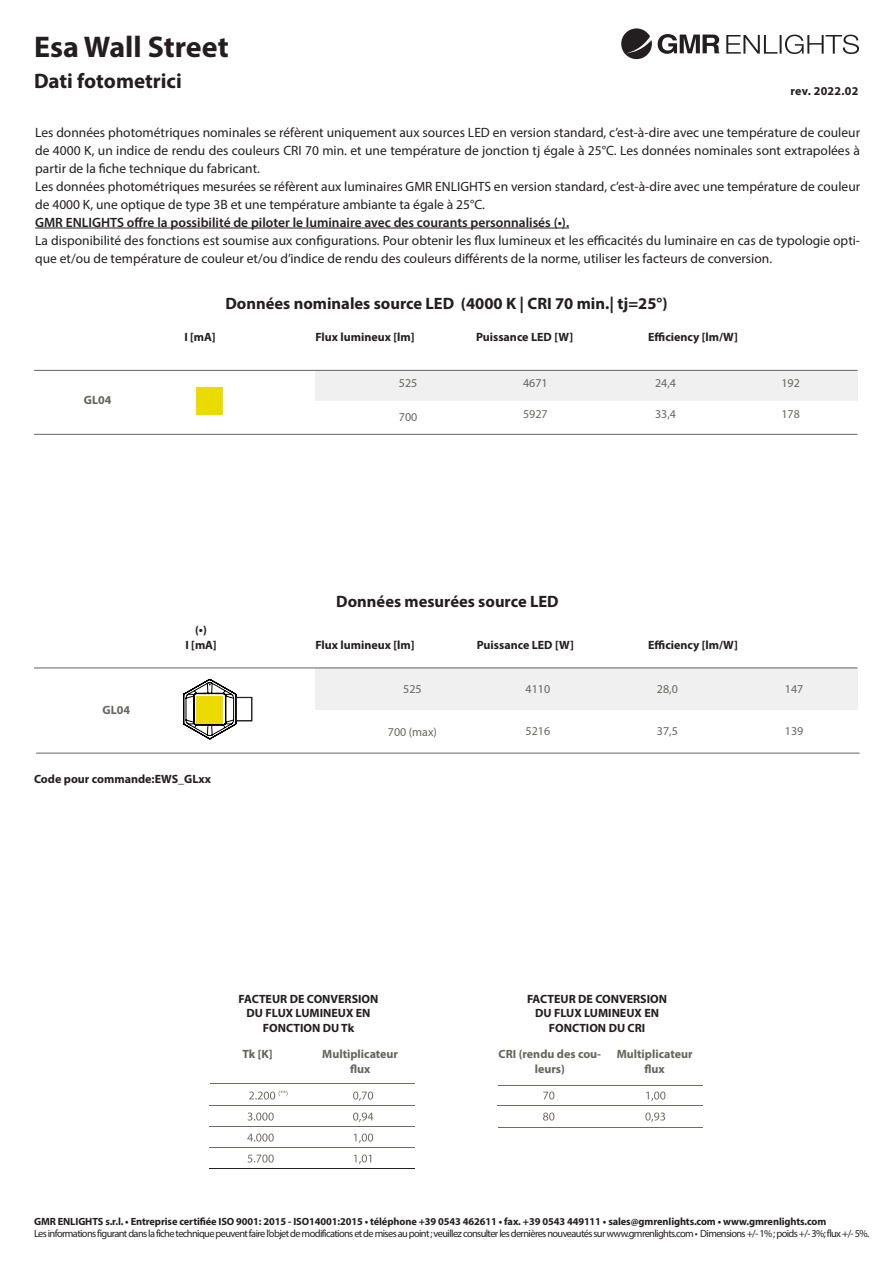
<style>
.page{position:relative;width:893px;height:1263px;background:#fff}
.page>*{position:absolute;margin:0;border:0;box-sizing:border-box;transform-origin:0 0}
.t1{font:700 30px "Myriad Pro";color:#231f20}
.t2{font:700 21px "Myriad Pro";color:#231f20}
.t3{font:700 16.5px "Myriad Pro";color:#231f20}
.t4{font:13.5px/18px "Myriad Pro";color:#231f20}
.t5{font:600 13.5px "Myriad Pro";color:#231f20}
.t6{font:700 12px/14.4px "Myriad Pro";color:#231f20;text-align:center}
.t7{font:12px "Myriad Pro";color:#656762}
.t8{font:700 12px/14.4px "Myriad Pro";color:#62665d;text-align:center}
.t9{font:700 12px/14.4px "Myriad Pro";color:#62655e;text-align:center}
.t10{font:700 12px "Myriad Pro";letter-spacing:.02em;color:#231f20}
.t11{font:700 12px "Myriad Pro";color:#656762}
.t12{font:10.5px "Myriad Pro";letter-spacing:-.06em;color:#231f20}
.t13{font:700 10.5px "Myriad Pro";letter-spacing:-.01em;color:#231f20}
.s1{font-weight:600;font-size:13.5px}
</style>
<div class="page">
<svg style="left:621px;top:28px;width:31px;height:31px"></svg>
<svg style="left:658px;top:34px;width:61px;height:20px"></svg>
<svg style="left:726px;top:35px;width:133px;height:19px"></svg>
<div style="left:315px;top:370px;width:542px;height:31px;background:#eff0ef"></div>
<div style="left:315px;top:668px;width:542px;height:41px;background:#eff0ef"></div>
<hr style="left:34px;top:370px;width:823px;height:1px;background:#62655e">
<hr style="left:34px;top:434px;width:823px;height:1px;background:#62655e">
<hr style="left:36px;top:753px;width:824px;height:1px;background:#62655e">
<hr style="left:34px;top:667px;width:823px;height:1px;background:#62655e">
<svg style="left:183px;top:679px;width:53px;height:60px"></svg>
<div style="left:196px;top:696px;width:27px;height:27px;background:#ebdb01"></div>
<div style="left:236px;top:697px;width:16px;height:24px;border:1px solid #231f20"></div>
<div style="left:196px;top:387px;width:27px;height:27px;background:#ebdb01"></div>
<hr style="left:210px;top:1083px;width:205px;height:1px;background:#6e6b63">
<hr style="left:498px;top:1085px;width:205px;height:1px;background:#6e6b61">
<hr style="left:498px;top:1127px;width:205px;height:1px;background:#6e6b61">
<hr style="left:210px;top:1105px;width:102px;height:1px;background:#6b6b63">
<hr style="left:312px;top:1105px;width:103px;height:1px;background:#6b6b63">
<hr style="left:210px;top:1126px;width:102px;height:1px;background:#6b6b63">
<hr style="left:312px;top:1126px;width:103px;height:1px;background:#6b6b63">
<hr style="left:210px;top:1147px;width:102px;height:1px;background:#6b6b63">
<hr style="left:312px;top:1147px;width:103px;height:1px;background:#6b6b63">
<hr style="left:210px;top:1168px;width:102px;height:1px;background:#231f20">
<hr style="left:312px;top:1168px;width:103px;height:1px;background:#231f20">
<svg style="left:249px;top:1090px;width:38px;height:9px"></svg>
<svg style="left:353px;top:1091px;width:20px;height:10px"></svg>
<svg style="left:248px;top:1112px;width:26px;height:8px"></svg>
<svg style="left:353px;top:1112px;width:20px;height:10px"></svg>
<svg style="left:247px;top:1133px;width:27px;height:8px"></svg>
<svg style="left:354px;top:1133px;width:19px;height:10px"></svg>
<svg style="left:248px;top:1154px;width:26px;height:8px"></svg>
<svg style="left:354px;top:1154px;width:17px;height:10px"></svg>
<hr style="left:498px;top:1105px;width:102px;height:1px;background:#6b6b63">
<hr style="left:600px;top:1105px;width:103px;height:1px;background:#6b6b63">
<svg style="left:543px;top:1091px;width:11px;height:8px"></svg>
<svg style="left:646px;top:1091px;width:19px;height:10px"></svg>
<svg style="left:543px;top:1112px;width:11px;height:8px"></svg>
<svg style="left:645px;top:1112px;width:20px;height:10px"></svg>
<hr style="left:35px;top:228px;width:534px;height:1px;background:#231f20">
<h1 class="t1" style="left:34px;top:27px;width:196px">Esa Wall Street</h1>
<h2 class="t2" style="left:34px;top:67px;width:149px">Dati fotometrici</h2>
<p class="t4" style="left:35px;top:123px;width:826px">Les données photométriques nominales se réfèrent uniquement aux sources LED en version standard, c’est-à-dire avec une température de couleur de 4000 K, un indice de rendu des couleurs CRI 70 min. et une température de jonction tj égale à 25°C. Les données nominales sont extrapolées à partir de la fiche technique du fabricant.<br>Les données photométriques mesurées se réfèrent aux luminaires GMR ENLIGHTS en version standard, c’est-à-dire avec une température de couleur de 4000 K, une optique de type 3B et une température ambiante ta égale à 25°C.</p>
<p class="t5" style="left:35px;top:213px;width:536px">GMR ENLIGHTS offre la possibilité de piloter le luminaire avec des courants personnalisés (•).</p>
<p class="t4" style="left:35px;top:231px;width:826px">La disponibilité des fonctions est soumise aux configurations. Pour obtenir les flux lumineux et les efficacités du luminaire en cas de typologie opti&shy;que et/ou de température de couleur et/ou d’indice de rendu des couleurs différents de la norme, utiliser les facteurs de conversion.</p>
<p class="t3" style="left:225px;top:292px;width:444px">Données nominales source LED (4000 K | CRI 70 min.| tj=25°)</p>
<p class="t10" style="left:790px;top:83px;width:69px">rev. 2022.02</p>
<p class="t9" style="left:84px;top:392px;width:29px">GL04</p>
<p class="t6" style="left:184px;top:329px;width:33px">I [mA]</p>
<p class="t6" style="left:315px;top:329px;width:101px">Flux lumineux [lm]</p>
<p class="t7" style="left:399px;top:375px;width:20px">525</p>
<p class="t7" style="left:399px;top:409px;width:20px">700</p>
<p class="t6" style="left:476px;top:329px;width:99px">Puissance LED [W]</p>
<p class="t7" style="left:523px;top:375px;width:26px">4671</p>
<p class="t7" style="left:523px;top:407px;width:26px">5927</p>
<p class="t11" style="left:103px;top:702px;width:29px">GL04</p>
<p class="t6" style="left:185px;top:623px;width:33px">(<span class="s1">•</span>)<br>I [mA]</p>
<p class="t3" style="left:336px;top:591px;width:224px">Données mesurées source LED</p>
<p class="t6" style="left:315px;top:637px;width:101px">Flux lumineux [lm]</p>
<p class="t7" style="left:403px;top:681px;width:20px">525</p>
<p class="t7" style="left:388px;top:724px;width:51px">700 (max)</p>
<p class="t6" style="left:477px;top:637px;width:99px">Puissance LED [W]</p>
<p class="t7" style="left:526px;top:681px;width:26px">4110</p>
<p class="t7" style="left:526px;top:723px;width:26px">5216</p>
<p class="t6" style="left:34px;top:772px;width:179px">Code pour commande:EWS_GLxx</p>
<p class="t6" style="left:648px;top:329px;width:91px">Efficiency [lm/W]</p>
<p class="t7" style="left:655px;top:375px;width:22px">24,4</p>
<p class="t7" style="left:655px;top:407px;width:22px">33,4</p>
<p class="t7" style="left:781px;top:375px;width:20px">192</p>
<p class="t7" style="left:781px;top:407px;width:20px">178</p>
<p class="t6" style="left:648px;top:637px;width:91px">Efficiency [lm/W]</p>
<p class="t7" style="left:657px;top:681px;width:22px">28,0</p>
<p class="t7" style="left:657px;top:723px;width:22px">37,5</p>
<p class="t7" style="left:785px;top:681px;width:20px">147</p>
<p class="t7" style="left:785px;top:723px;width:20px">139</p>
<p class="t6" style="left:239px;top:991px;width:141px">FACTEUR DE CONVERSION<br>DU FLUX LUMINEUX EN<br>FONCTION DU Tk</p>
<p class="t6" style="left:527px;top:991px;width:141px">FACTEUR DE CONVERSION<br>DU FLUX LUMINEUX EN<br>FONCTION DU CRI</p>
<p class="t9" style="left:242px;top:1046px;width:32px">Tk [K]</p>
<p class="t9" style="left:322px;top:1047px;width:77px">Multiplicateur flux</p>
<p class="t8" style="left:499px;top:1047px;width:104px">CRI (rendu des cou&shy;leurs)</p>
<p class="t8" style="left:617px;top:1046px;width:77px">Multiplicateur flux</p>
<p class="t13" style="left:34px;top:1215px;width:794px">GMR ENLIGHTS s.r.l. • Entreprise certifiée ISO 9001: 2015 - ISO14001:2015 • téléphone +39 0543 462611 • fax. +39 0543 449111 • sales@gmrenlights.com • www.gmrenlights.com</p>
<p class="t12" style="left:34px;top:1227px;width:837px">Les informations figurant dans la fiche technique peuvent faire l’objet de modifications et de mises au point ; veuillez consulter les dernières nouveautés sur www.gmrenlights.com • Dimensions +/- 1% ; poids +/- 3%; flux +/- 5%.</p>
</div>
